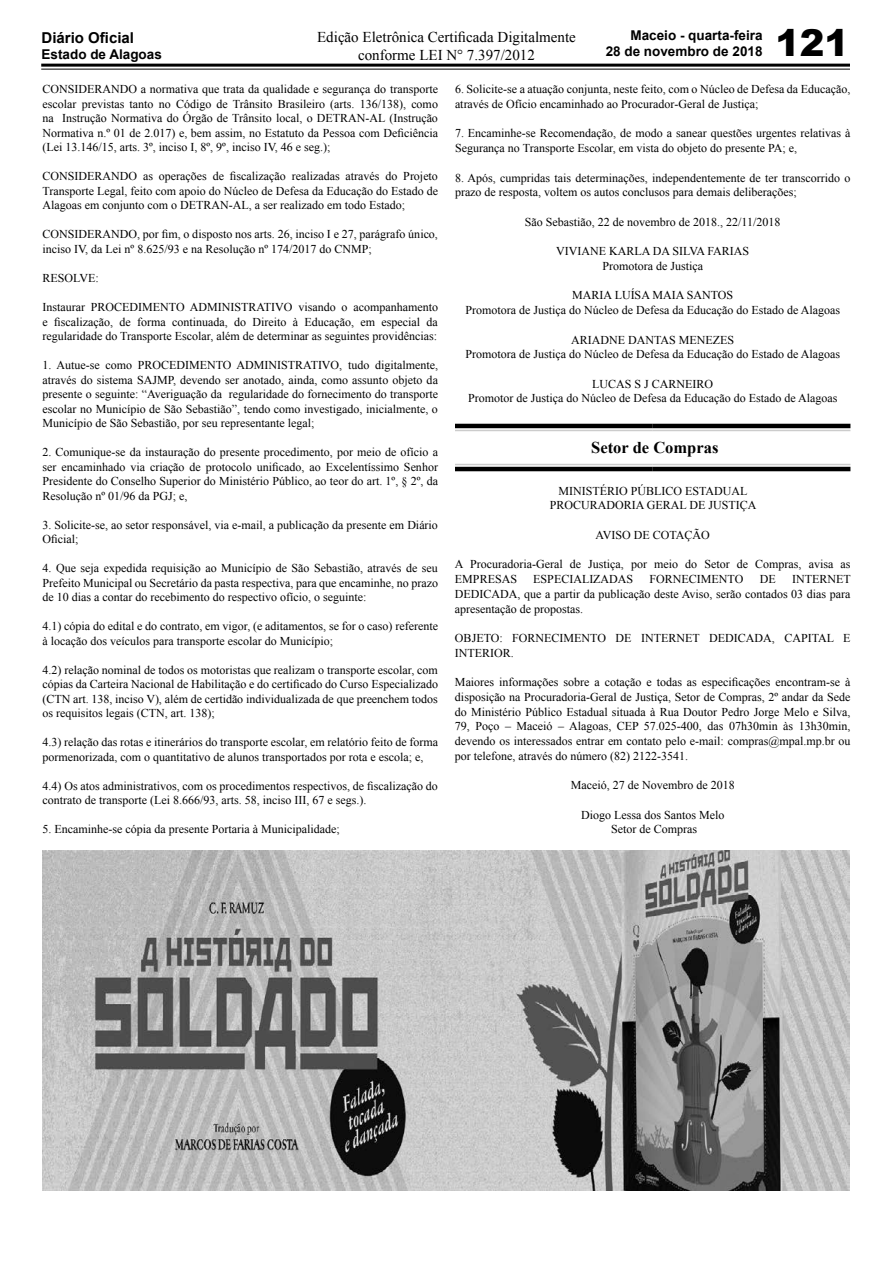
<style>
.page{position:relative;width:893px;height:1263px;background:#fff}
.page>*{position:absolute;margin:0;border:0;box-sizing:border-box;transform-origin:0 0}
.t1{font:900 36.9px "Arial";color:#000}
.t2{font:700 16.5px "Times New Roman";color:#000}
.t3{font:15px/18px "Times New Roman";color:#000;text-align:center}
.t4{font:700 15px "Arial";color:#000}
.t5{font:700 13.5px/16.2px "Arial";color:#000;text-align:right}
.t6{font:12px/14.5px "Times New Roman";color:#000}
</style>
<div class="page">
<hr style="left:41px;top:64px;width:808px;height:3px;background:#000">
<hr style="left:41px;top:69px;width:808px;height:1px;background:#000">
<hr style="left:455px;top:424px;width:198px;height:4px;background:#000">
<hr style="left:653px;top:424px;width:197px;height:4px;background:#000">
<hr style="left:653px;top:464px;width:197px;height:1px;background:#ccc">
<hr style="left:455px;top:430px;width:198px;height:1px;background:#ccc">
<hr style="left:653px;top:430px;width:197px;height:1px;background:#ccc">
<hr style="left:455px;top:464px;width:198px;height:1px;background:#ccc">
<hr style="left:455px;top:467px;width:198px;height:4px;background:#000">
<hr style="left:653px;top:467px;width:197px;height:4px;background:#000">
<img style="left:43px;top:850px;width:806px;height:341px">
<p class="t5" style="left:606px;top:27px;width:158px">Maceio - quarta-feira<br>28 de novembro de 2018</p>
<h1 class="t1" style="left:775px;top:16px;width:75px">121</h1>
<p class="t4" style="left:42px;top:28px;width:94px">Diário Oficial</p>
<p class="t5" style="left:42px;top:47px;width:122px">Estado de Alagoas</p>
<p class="t3" style="left:317px;top:28px;width:260px">Edição Eletrônica Certificada Digitalmente conforme LEI N° 7.397/2012</p>
<p class="t6" style="left:43px;top:82px;width:397px;text-align:justify">CONSIDERANDO a normativa que trata da qualidade e segurança do transporte escolar previstas tanto no Código de Trânsito Brasileiro (arts. 136/138), como na Instrução Normativa do Órgão de Trânsito local, o DETRAN-AL (Instrução Normativa n.º 01 de 2.017) e, bem assim, no Estatuto da Pessoa com Deficiência (Lei 13.146/15, arts. 3º, inciso I, 8º, 9º, inciso IV, 46 e seg.);</p>
<p class="t6" style="left:43px;top:169px;width:397px;text-align:justify">CONSIDERANDO as operações de fiscalização realizadas através do Projeto Transporte Legal, feito com apoio do Núcleo de Defesa da Educação do Estado de Alagoas em conjunto com o DETRAN-AL, a ser realizado em todo Estado;</p>
<p class="t6" style="left:43px;top:227px;width:397px">CONSIDERANDO, por fim, o disposto nos arts. 26, inciso I e 27, parágrafo único, inciso IV, da Lei nº 8.625/93 e na Resolução nº 174/2017 do CNMP;</p>
<p class="t6" style="left:43px;top:270px;width:58px">RESOLVE:</p>
<p class="t6" style="left:43px;top:300px;width:397px;text-align:justify">Instaurar PROCEDIMENTO ADMINISTRATIVO visando o acompanhamento e fiscalização, de forma continuada, do Direito à Educação, em especial da regularidade do Transporte Escolar, além de determinar as seguintes providências:</p>
<p class="t6" style="left:43px;top:358px;width:397px;text-align:justify">1. Autue-se como PROCEDIMENTO ADMINISTRATIVO, tudo digitalmente, através do sistema SAJMP, devendo ser anotado, ainda, como assunto objeto da presente o seguinte: “Averiguação da regularidade do fornecimento do transporte escolar no Município de São Sebastião”, tendo como investigado, inicialmente, o Município de São Sebastião, por seu representante legal;</p>
<p class="t6" style="left:43px;top:445px;width:397px;text-align:justify">2. Comunique-se da instauração do presente procedimento, por meio de ofício a ser encaminhado via criação de protocolo unificado, ao Excelentíssimo Senhor Presidente do Conselho Superior do Ministério Público, ao teor do art. 1º, § 2º, da Resolução nº 01/96 da PGJ; e,</p>
<p class="t6" style="left:43px;top:517px;width:397px">3. Solicite-se, ao setor responsável, via e-mail, a publicação da presente em Diário<br>Oficial;</p>
<p class="t6" style="left:43px;top:561px;width:397px;text-align:justify">4. Que seja expedida requisição ao Município de São Sebastião, através de seu Prefeito Municipal ou Secretário da pasta respectiva, para que encaminhe, no prazo de 10 dias a contar do recebimento do respectivo ofício, o seguinte:</p>
<p class="t6" style="left:43px;top:619px;width:397px">4.1) cópia do edital e do contrato, em vigor, (e aditamentos, se for o caso) referente à locação dos veículos para transporte escolar do Município;</p>
<p class="t6" style="left:43px;top:662px;width:397px;text-align:justify">4.2) relação nominal de todos os motoristas que realizam o transporte escolar, com cópias da Carteira Nacional de Habilitação e do certificado do Curso Especializado (CTN art. 138, inciso V), além de certidão individualizada de que preenchem todos os requisitos legais (CTN, art. 138);</p>
<p class="t6" style="left:43px;top:735px;width:397px">4.3) relação das rotas e itinerários do transporte escolar, em relatório feito de forma pormenorizada, com o quantitativo de alunos transportados por rota e escola; e,</p>
<p class="t6" style="left:43px;top:778px;width:397px">4.4) Os atos administrativos, com os procedimentos respectivos, de fiscalização do contrato de transporte (Lei 8.666/93, arts. 58, inciso III, 67 e segs.).</p>
<p class="t6" style="left:43px;top:822px;width:299px">5. Encaminhe-se cópia da presente Portaria à Municipalidade;</p>
<p class="t6" style="left:455px;top:82px;width:397px">6. Solicite-se a atuação conjunta, neste feito, com o Núcleo de Defesa da Educação, através de Ofício encaminhado ao Procurador-Geral de Justiça;</p>
<p class="t6" style="left:455px;top:126px;width:397px">7. Encaminhe-se Recomendação, de modo a sanear questões urgentes relativas à<br>Segurança no Transporte Escolar, em vista do objeto do presente PA; e,</p>
<p class="t6" style="left:455px;top:170px;width:397px">8. Após, cumpridas tais determinações, independentemente de ter transcorrido o prazo de resposta, voltem os autos conclusos para demais deliberações;</p>
<p class="t6" style="left:525px;top:214px;width:257px">São Sebastião, 22 de novembro de 2018., 22/11/2018</p>
<p class="t6" style="left:556px;top:244px;width:195px;text-align:center">VIVIANE KARLA DA SILVA FARIAS<br>Promotora de Justiça</p>
<p class="t6" style="left:465px;top:288px;width:376px;text-align:center">MARIA LUÍSA MAIA SANTOS<br>Promotora de Justiça do Núcleo de Defesa da Educação do Estado de Alagoas</p>
<p class="t6" style="left:465px;top:332px;width:376px;text-align:center">ARIADNE DANTAS MENEZES<br>Promotora de Justiça do Núcleo de Defesa da Educação do Estado de Alagoas</p>
<p class="t6" style="left:468px;top:376px;width:371px;text-align:center">LUCAS S J CARNEIRO<br>Promotor de Justiça do Núcleo de Defesa da Educação do Estado de Alagoas</p>
<h2 class="t2" style="left:591px;top:436px;width:129px">Setor de Compras</h2>
<p class="t6" style="left:550px;top:483px;width:208px;text-align:center">MINISTÉRIO PÚBLICO ESTADUAL<br>PROCURADORIA GERAL DE JUSTIÇA</p>
<p class="t6" style="left:596px;top:527px;width:116px">AVISO DE COTAÇÃO</p>
<p class="t6" style="left:455px;top:557px;width:397px">A Procuradoria-Geral de Justiça, por meio do Setor de Compras, avisa as<br>EMPRESAS</p>
<p class="t6" style="left:533px;top:572px;width:101px">ESPECIALIZADAS</p>
<p class="t6" style="left:650px;top:572px;width:95px">FORNECIMENTO</p>
<p class="t6" style="left:760px;top:572px;width:17px">DE</p>
<p class="t6" style="left:455px;top:571px;width:397px;text-align:justify;text-indent:337px">INTERNET DEDICADA, que a partir da publicação deste Aviso, serão contados 03 dias para apresentação de propostas.</p>
<p class="t6" style="left:455px;top:630px;width:397px">OBJETO: FORNECIMENTO DE INTERNET DEDICADA, CAPITAL E<br>INTERIOR.</p>
<p class="t6" style="left:455px;top:675px;width:397px;text-align:justify">Maiores informações sobre a cotação e todas as especificações encontram-se à disposição na Procuradoria-Geral de Justiça, Setor de Compras, 2º andar da Sede do Ministério Público Estadual situada à Rua Doutor Pedro Jorge Melo e Silva, 79, Poço – Maceió – Alagoas, CEP 57.025-400, das 07h30min às 13h30min, devendo os interessados entrar em contato pelo e-mail: compras@mpal.mp.br ou por telefone, através do número (82) 2122-3541.</p>
<p class="t6" style="left:571px;top:778px;width:165px">Maceió, 27 de Novembro de 2018</p>
<p class="t6" style="left:581px;top:807px;width:145px;text-align:center">Diogo Lessa dos Santos Melo<br>Setor de Compras</p>
</div>
